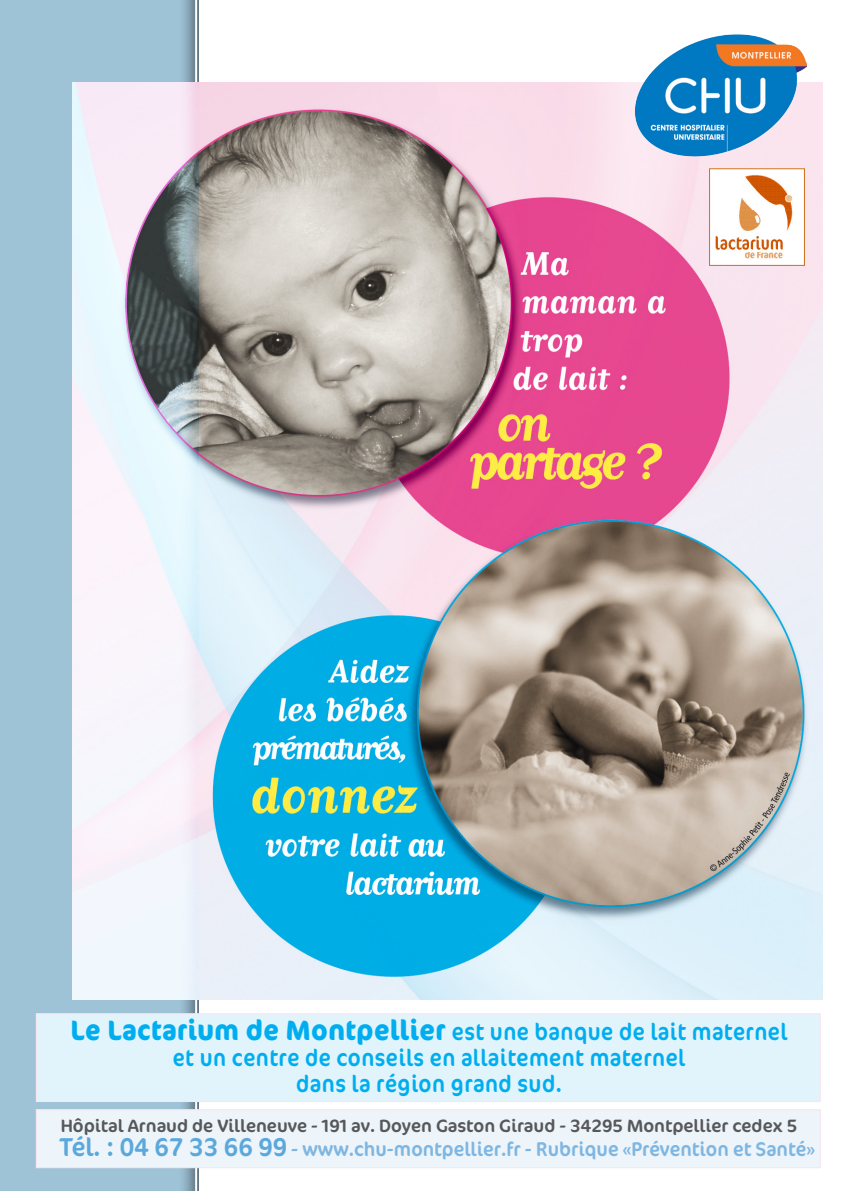
<style>
.page{position:relative;width:851px;height:1191px;background:#fff}
.page>*{position:absolute;margin:0;border:0;box-sizing:border-box;transform-origin:0 0}
.t1{font:24px/26px "Cocon";letter-spacing:.02em;color:#00aeef;text-align:center;scale:.9 1}
.t2{font:20px "Cocon";color:#7eb6e2;scale:.95 1}
.t3{font:18px "Cocon";color:#57585a}
.s1{font-weight:700;font-size:28px}
.s2{font-size:26px;color:#5ba8dc}
</style>
<div class="page">
<img style="left:204px;top:83px;width:618px;height:917px">
<img style="left:632px;top:34px;width:174px;height:122px">
<img style="left:711px;top:170px;width:91px;height:94px">
<div style="left:709px;top:168px;width:95px;height:98px;border:1px solid #ce7018"></div>
<div style="left:0;top:0;width:204px;height:1191px;background:#231f20;opacity:.5"></div>
<div style="left:36px;top:1109px;width:784px;height:59px;background:#edf4fa;border:1px solid #f9e5ee"></div>
<div style="left:36px;top:1013px;width:784px;height:89px;background:#e1f4fc;border:1px solid #f9e5ee"></div>
<p class="t1" style="left:71px;top:1019px;width:797px"><span class="s1">Le Lactarium de Montpellier</span> est une banque de lait maternel et un centre de conseils en allaitement maternel<br>dans la région grand sud.</p>
<p class="t3" style="left:61px;top:1115px;width:738px">Hôpital Arnaud de Villeneuve - 191 av. Doyen Gaston Giraud - 34295 Montpellier cedex 5</p>
<p class="t2" style="left:60px;top:1137px;width:796px"><span class="s2">Tél. : 04 67 33 66 99</span> - www.chu-montpellier.fr - Rubrique «Prévention et Santé»</p>
</div>
